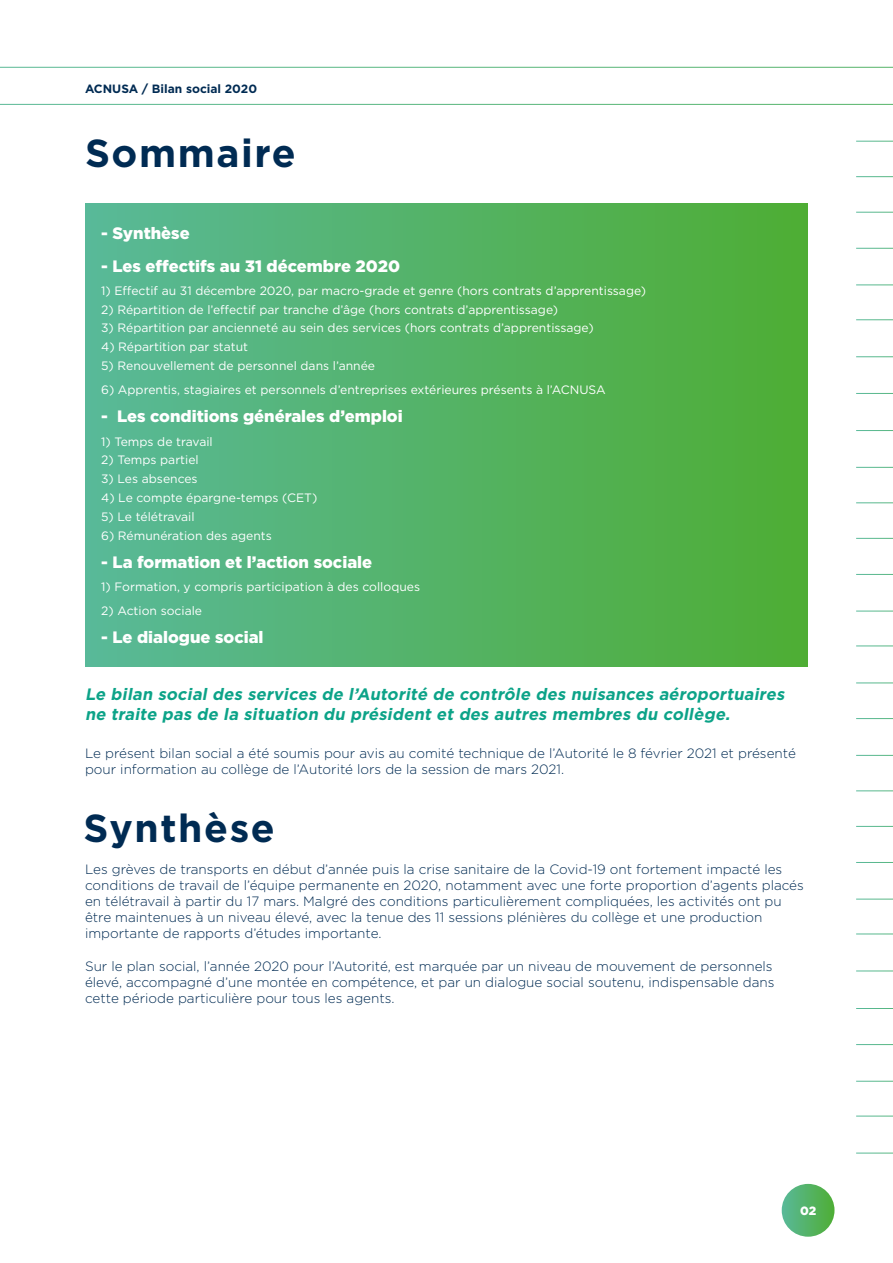
<style>
.page{position:relative;width:893px;height:1263px;background:#fff}
.page>*{position:absolute;margin:0;border:0;box-sizing:border-box;transform-origin:0 0}
.t1{font:700 39px "Gotham";letter-spacing:.04em;color:#002b53}
.t2{font:italic 700 16.5px/19.8px "Gotham";color:#0ca388}
.t3{font:900 16.5px "Gotham";color:#fff}
.t4{font:300 13.5px/16.2px "Gotham";color:#002b53}
.t5{font:12.15px "Gotham";color:#fff}
.t6{font:700 12px "Gotham";color:#002b53}
.t7{font:900 12px "Gotham";color:#fff}
</style>
<div class="page">
<div style="left:85px;top:203px;width:723px;height:463px;background:linear-gradient(to right,#59b999,#4ead33)"></div>
<div style="left:782px;top:1184px;width:52px;height:53px;background:linear-gradient(to right,#59b998,#50ae39);border-radius:26px"></div>
<p class="t6" style="left:85px;top:81px;width:174px">ACNUSA / Bilan social 2020</p>
<h1 class="t1" style="left:85px;top:128px;width:212px">Sommaire</h1>
<p class="t3" style="left:101px;top:222px;width:90px">- Synthèse</p>
<p class="t3" style="left:101px;top:254px;width:300px">- Les effectifs au 31 décembre 2020</p>
<p class="t5" style="left:101px;top:283px;width:546px">1) Effectif au 31 décembre 2020, par macro-grade et genre (hors contrats d’apprentissage)</p>
<p class="t5" style="left:101px;top:301px;width:458px">2) Répartition de l’effectif par tranche d’âge (hors contrats d’apprentissage)</p>
<p class="t5" style="left:101px;top:320px;width:494px">3) Répartition par ancienneté au sein des services (hors contrats d’apprentissage)</p>
<p class="t5" style="left:101px;top:339px;width:148px">4) Répartition par statut</p>
<p class="t5" style="left:101px;top:358px;width:275px">5) Renouvellement de personnel dans l’année</p>
<p class="t5" style="left:101px;top:382px;width:506px">6) Apprentis, stagiaires et personnels d’entreprises extérieures présents à l’ACNUSA</p>
<p class="t3" style="left:101px;top:405px;width:303px">- Les conditions générales d’emploi</p>
<p class="t5" style="left:101px;top:433px;width:113px">1) Temps de travail</p>
<p class="t5" style="left:101px;top:452px;width:99px">2) Temps partiel</p>
<p class="t5" style="left:101px;top:471px;width:98px">3) Les absences</p>
<p class="t5" style="left:101px;top:490px;width:218px">4) Le compte épargne-temps (CET)</p>
<p class="t5" style="left:101px;top:509px;width:95px">5) Le télétravail</p>
<p class="t5" style="left:101px;top:528px;width:172px">6) Rémunération des agents</p>
<p class="t3" style="left:101px;top:551px;width:272px">- La formation et l’action sociale</p>
<p class="t5" style="left:101px;top:579px;width:320px">1) Formation, y compris participation à des colloques</p>
<p class="t5" style="left:101px;top:603px;width:102px">2) Action sociale</p>
<p class="t3" style="left:101px;top:626px;width:164px">- Le dialogue social</p>
<p class="t2" style="left:85px;top:684px;width:704px">Le bilan social des services de l’Autorité de contrôle des nuisances aéroportuaires ne traite pas de la situation du président et des autres membres du collège.</p>
<p class="t4" style="left:85px;top:745px;width:712px">Le présent bilan social a été soumis pour avis au comité technique de l’Autorité le 8 février 2021 et présenté pour information au collège de l’Autorité lors de la session de mars 2021.</p>
<h1 class="t1" style="left:84px;top:802px;width:193px">Synthèse</h1>
<p class="t4" style="left:85px;top:860px;width:720px">Les grèves de transports en début d’année puis la crise sanitaire de la Covid-19 ont fortement impacté les conditions de travail de l’équipe permanente en 2020, notamment avec une forte proportion d’agents placés en télétravail à partir du 17 mars. Malgré des conditions particulièrement compliquées, les activités ont pu être maintenues à un niveau élevé, avec la tenue des 11 sessions plénières du collège et une production importante de rapports d’études importante.</p>
<p class="t4" style="left:85px;top:958px;width:691px">Sur le plan social, l’année 2020 pour l’Autorité, est marquée par un niveau de mouvement de personnels élevé, accompagné d’une montée en compétence, et par un dialogue social soutenu, indispensable dans cette période particulière pour tous les agents.</p>
<p class="t7" style="left:800px;top:1202px;width:18px">02</p>
</div>
